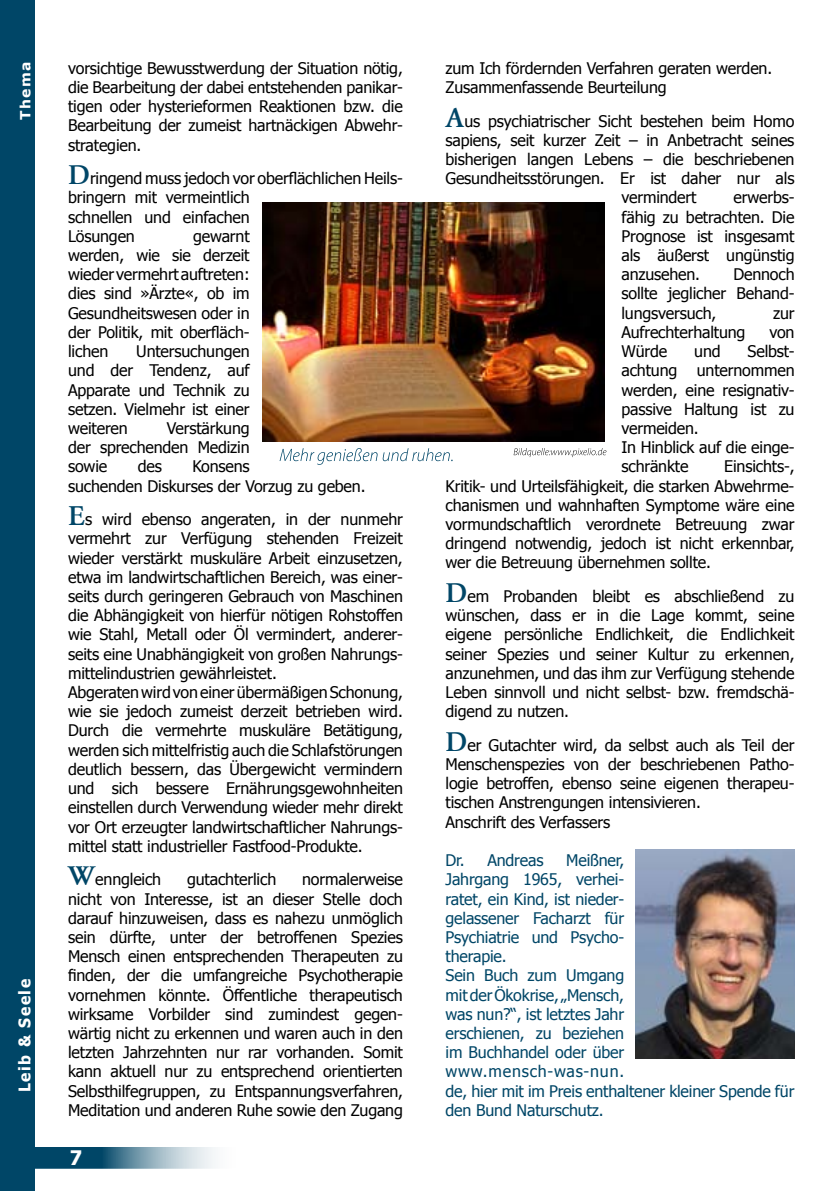
<style>
.page{position:relative;width:840px;height:1191px;background:#fff}
.page>*{position:absolute;margin:0;border:0;box-sizing:border-box;transform-origin:0 0}
.t1{font:700 20px "Tahoma";color:#fff}
.t2{font:16px/19.2px "Tahoma";letter-spacing:-.01em;color:#000;text-align:justify}
.t3{font:16px/19.2px "Tahoma";letter-spacing:-.01em;color:#004667}
.t4{font:700 16px "Tahoma";letter-spacing:.1em;color:#fff}
.t5{font:700 14px "Verdana";letter-spacing:.1em;color:#fff}
.s1{font-family:"Garamond";font-weight:500;font-size:28px;color:#004667}
</style>
<div class="page">
<svg style="left:34px;top:1146px;width:181px;height:22px;background:#648ea2"></svg>
<img style="left:262px;top:202px;width:342px;height:240px">
<div style="left:0;top:0;width:34px;height:1191px;background:#004667"></div>
<img style="left:635px;top:850px;width:159px;height:208px">
<svg style="left:279px;top:448px;width:173px;height:17px"></svg>
<svg style="left:513px;top:448px;width:93px;height:9px"></svg>
<p class="t5" style="left:16px;top:120px;width:60px;rotate:-90deg">Thema</p>
<p class="t4" style="left:13px;top:1092px;width:115px;rotate:-90deg">Leib &amp; Seele</p>
<p class="t2" style="left:68px;top:58px;width:336px">vorsichtige Bewusstwerdung der Situation nötig, die Bearbeitung der dabei entstehenden panikar&shy;tigen oder hysterieformen Reaktionen bzw. die Bearbeitung der zumeist hartnäckigen Abwehr&shy;strategien.</p>
<p class="t2" style="left:68px;top:168px;width:336px;text-align:left"><span class="s1">D</span>ringend muss jedoch vor oberflächlichen Heils&shy;bringern mit vermeintlich<br>schnellen und einfachen<br>Lösungen</p>
<p class="t2" style="left:68px;top:226px;width:183px;text-indent:125px">gewarnt werden, wie sie derzeit wieder vermehrt auftreten: dies sind »Ärzte«, ob im Gesundheitswesen oder in der Politik, mit oberfläch&shy;lichen</p>
<p class="t2" style="left:68px;top:341px;width:183px;text-indent:68px">Untersuchungen und der Tendenz, auf Apparate und Technik zu setzen. Vielmehr ist einer weiteren</p>
<p class="t2" style="left:68px;top:418px;width:183px;text-indent:99px">Verstärkung der sprechenden Medizin sowie</p>
<p class="t2" style="left:138px;top:456px;width:26px">des</p>
<p class="t2" style="left:68px;top:456px;width:299px;text-align:center">Konsens<br>suchenden Diskurses der Vorzug zu geben.</p>
<p class="t2" style="left:68px;top:509px;width:336px;text-align:left"><span class="s1">E</span>s wird ebenso angeraten, in der nunmehr vermehrt zur Verfügung stehenden Freizeit wieder verstärkt muskuläre Arbeit einzusetzen, etwa im landwirtschaftlichen Bereich, was einer&shy;seits durch geringeren Gebrauch von Maschinen die Abhängigkeit von hierfür nötigen Rohstoffen wie Stahl, Metall oder Öl vermindert, anderer&shy;seits eine Unabhängigkeit von großen Nahrungs&shy;mittelindustrien gewährleistet.<br>Abgeraten wird von einer übermäßigen Schonung, wie sie jedoch zumeist derzeit betrieben wird.<br>Durch die vermehrte muskuläre Betätigung, werden sich mittelfristig auch die Schlafstörungen deutlich bessern, das Übergewicht vermindern und sich bessere Ernährungsgewohnheiten einstellen durch Verwendung wieder mehr direkt vor Ort erzeugter landwirtschaftlicher Nahrungs&shy;mittel statt industrieller Fastfood-Produkte.</p>
<p class="t2" style="left:68px;top:869px;width:95px"><span class="s1">W</span>enngleich</p>
<p class="t2" style="left:187px;top:869px;width:91px">gutachterlich</p>
<p class="t2" style="left:68px;top:869px;width:336px;text-indent:234px">normalerweise nicht von Interesse, ist an dieser Stelle doch darauf hinzuweisen, dass es nahezu unmöglich sein dürfte, unter der betroffenen Spezies Mensch einen entsprechenden Therapeuten zu finden, der die umfangreiche Psychotherapie vornehmen könnte. Öffentliche therapeutisch wirksame Vorbilder sind zumindest gegen&shy;wärtig nicht zu erkennen und waren auch in den letzten Jahrzehnten nur rar vorhanden. Somit kann aktuell nur zu entsprechend orientierten Selbsthilfegruppen, zu Entspannungsverfahren, Meditation und anderen Ruhe sowie den Zugang</p>
<p class="t1" style="left:70px;top:1144px;width:14px">7</p>
<p class="t2" style="left:445px;top:58px;width:328px">zum Ich fördernden Verfahren geraten werden.<br>Zusammenfassende Beurteilung</p>
<p class="t2" style="left:445px;top:110px;width:350px"><span class="s1">A</span>us psychiatrischer Sicht bestehen beim Homo</p>
<p class="t2" style="left:445px;top:130px;width:350px">sapiens, seit kurzer Zeit – in Anbetracht seines</p>
<p class="t2" style="left:445px;top:149px;width:350px">bisherigen langen Lebens – die beschriebenen</p>
<p class="t2" style="left:445px;top:168px;width:350px">Gesundheitsstörungen. Er ist daher nur als</p>
<p class="t2" style="left:621px;top:187px;width:76px">vermindert</p>
<p class="t2" style="left:621px;top:187px;width:174px;text-indent:112px">erwerbs&shy;fähig zu betrachten. Die Prognose ist insgesamt als äußerst ungünstig anzusehen.</p>
<p class="t2" style="left:621px;top:264px;width:174px;text-indent:112px">Dennoch sollte jeglicher Behand&shy;lungsversuch,</p>
<p class="t2" style="left:772px;top:302px;width:23px">zur</p>
<p class="t2" style="left:621px;top:322px;width:125px">Aufrechterhaltung</p>
<p class="t2" style="left:769px;top:322px;width:27px">von</p>
<p class="t2" style="left:621px;top:341px;width:47px">Würde</p>
<p class="t2" style="left:693px;top:341px;width:28px">und</p>
<p class="t2" style="left:621px;top:341px;width:174px;text-align:left;text-indent:126px">Selbst&shy;achtung unternommen werden, eine resignativ&shy;passive Haltung ist zu vermeiden.<br>In Hinblick auf die einge&shy;schränkte</p>
<p class="t2" style="left:445px;top:456px;width:350px;text-indent:278px">Einsichts-, Kritik- und Urteilsfähigkeit, die starken Abwehrme&shy;chanismen und wahnhaften Symptome wäre eine vormundschaftlich verordnete Betreuung zwar dringend notwendig, jedoch ist nicht erkennbar, wer die Betreuung übernehmen sollte.</p>
<p class="t2" style="left:445px;top:586px;width:350px"><span class="s1">D</span>em Probanden bleibt es abschließend zu wünschen, dass er in die Lage kommt, seine eigene persönliche Endlichkeit, die Endlichkeit seiner Spezies und seiner Kultur zu erkennen, anzunehmen, und das ihm zur Verfügung stehende Leben sinnvoll und nicht selbst- bzw. fremdschä&shy;digend zu nutzen.</p>
<p class="t2" style="left:445px;top:734px;width:350px;text-align:left"><span class="s1">D</span>er Gutachter wird, da selbst auch als Teil der Menschenspezies von der beschriebenen Patho&shy;logie betroffen, ebenso seine eigenen therapeu&shy;tischen Anstrengungen intensivieren.<br>Anschrift des Verfassers</p>
<p class="t3" style="left:445px;top:850px;width:99px">Dr. Andreas</p>
<p class="t3" style="left:445px;top:850px;width:350px;text-indent:121px">Meißner,<br>Jahrgang 1965, verhei-<br>ratet, ein Kind, ist nieder-<br>gelassener Facharzt für<br>Psychiatrie und Psycho-<br>therapie.<br>Sein Buch zum Umgang<br>mit der Ökokrise, „Mensch,<br>was nun?“, ist letztes Jahr<br>erschienen, zu beziehen<br>im Buchhandel oder über www.mensch-was-nun.<br>de, hier mit im Preis enthaltener kleiner Spende für den Bund Naturschutz.</p>
</div>
